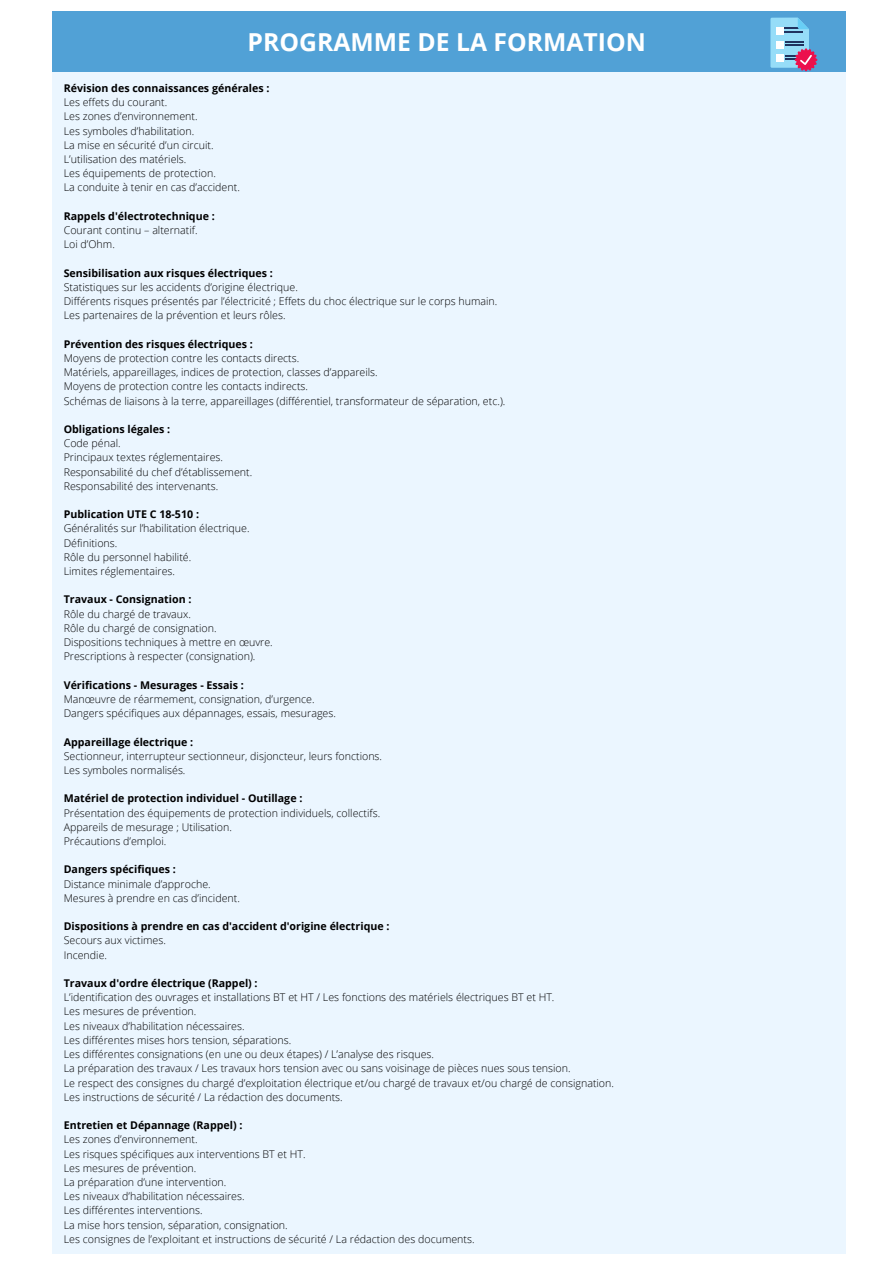
<style>
.page{position:relative;width:893px;height:1264px;background:#fff}
.page>*{position:absolute;margin:0;border:0;box-sizing:border-box;transform-origin:0 0}
.t1{font:700 24.75px "Open Sans";color:#fff}
.t2{font:300 10.65px/14.2px "Open Sans";color:#000}
.t3{font:700 10.65px "Open Sans";color:#000}
</style>
<div class="page">
<div style="left:52px;top:11px;width:793px;height:1242px;background:#ebf6ff"></div>
<div style="left:53px;top:12px;width:792px;height:59px;background:#51a1d6"></div>
<svg style="left:770px;top:18px;width:47px;height:54px"></svg>
<h1 class="t1" style="left:247px;top:24px;width:400px">PROGRAMME DE LA FORMATION</h1>
<p class="t3" style="left:64px;top:81px;width:207px">Révision des connaissances générales :</p>
<p class="t2" style="left:64px;top:95px;width:178px">Les effets du courant.<br>Les zones d’environnement.<br>Les symboles d’habilitation.<br>La mise en sécurité d’un circuit.<br>L’utilisation des matériels.<br>Les équipements de protection.<br>La conduite à tenir en cas d’accident.</p>
<p class="t3" style="left:64px;top:208px;width:152px">Rappels d'électrotechnique :</p>
<p class="t2" style="left:64px;top:223px;width:135px">Courant continu – alternatif.<br>Loi d’Ohm.</p>
<p class="t3" style="left:64px;top:265px;width:211px">Sensibilisation aux risques électriques :</p>
<p class="t2" style="left:64px;top:280px;width:435px">Statistiques sur les accidents d’origine électrique.<br>Différents risques présentés par l’électricité ; Effets du choc électrique sur le corps humain.<br>Les partenaires de la prévention et leurs rôles.</p>
<p class="t3" style="left:64px;top:336px;width:191px">Prévention des risques électriques :</p>
<p class="t2" style="left:64px;top:351px;width:443px">Moyens de protection contre les contacts directs.<br>Matériels, appareillages, indices de protection, classes d’appareils.<br>Moyens de protection contre les contacts indirects.<br>Schémas de liaisons à la terre, appareillages (différentiel, transformateur de séparation, etc.).</p>
<p class="t3" style="left:64px;top:421px;width:108px">Obligations légales :</p>
<p class="t2" style="left:64px;top:436px;width:190px">Code pénal.<br>Principaux textes réglementaires.<br>Responsabilité du chef d’établissement.<br>Responsabilité des intervenants.</p>
<p class="t3" style="left:64px;top:507px;width:137px">Publication UTE C 18-510 :</p>
<p class="t2" style="left:64px;top:521px;width:187px">Généralités sur l’habilitation électrique.<br>Définitions.<br>Rôle du personnel habilité.<br>Limites réglementaires.</p>
<p class="t3" style="left:64px;top:592px;width:129px">Travaux - Consignation :</p>
<p class="t2" style="left:64px;top:606px;width:210px">Rôle du chargé de travaux.<br>Rôle du chargé de consignation.<br>Dispositions techniques à mettre en œuvre.<br>Prescriptions à respecter (consignation).</p>
<p class="t3" style="left:64px;top:677px;width:182px">Vérifications - Mesurages - Essais :</p>
<p class="t2" style="left:64px;top:691px;width:274px">Manœuvre de réarmement, consignation, d’urgence.<br>Dangers spécifiques aux dépannages, essais, mesurages.</p>
<p class="t3" style="left:64px;top:734px;width:131px">Appareillage électrique :</p>
<p class="t2" style="left:64px;top:748px;width:320px">Sectionneur, interrupteur sectionneur, disjoncteur, leurs fonctions.<br>Les symboles normalisés.</p>
<p class="t3" style="left:64px;top:791px;width:240px">Matériel de protection individuel - Outillage :</p>
<p class="t2" style="left:64px;top:805px;width:318px">Présentation des équipements de protection individuels, collectifs.<br>Appareils de mesurage ; Utilisation.<br>Précautions d’emploi.</p>
<p class="t3" style="left:64px;top:862px;width:114px">Dangers spécifiques :</p>
<p class="t2" style="left:64px;top:876px;width:178px">Distance minimale d’approche.<br>Mesures à prendre en cas d’incident.</p>
<p class="t3" style="left:64px;top:918px;width:327px">Dispositions à prendre en cas d'accident d'origine électrique :</p>
<p class="t2" style="left:64px;top:933px;width:104px">Secours aux victimes.<br>Incendie.</p>
<p class="t3" style="left:64px;top:975px;width:195px">Travaux d'ordre électrique (Rappel) :</p>
<p class="t2" style="left:64px;top:990px;width:551px">L’identification des ouvrages et installations BT et HT / Les fonctions des matériels électriques BT et HT.<br>Les mesures de prévention.<br>Les niveaux d’habilitation nécessaires.<br>Les différentes mises hors tension, séparations.<br>Les différentes consignations (en une ou deux étapes) / L’analyse des risques.<br>La préparation des travaux / Les travaux hors tension avec ou sans voisinage de pièces nues sous tension.<br>Le respect des consignes du chargé d’exploitation électrique et/ou chargé de travaux et/ou chargé de consignation.<br>Les instructions de sécurité / La rédaction des documents.</p>
<p class="t3" style="left:64px;top:1117px;width:180px">Entretien et Dépannage (Rappel) :</p>
<p class="t2" style="left:64px;top:1132px;width:412px">Les zones d’environnement.<br>Les risques spécifiques aux interventions BT et HT.<br>Les mesures de prévention.<br>La préparation d’une intervention.<br>Les niveaux d’habilitation nécessaires.<br>Les différentes interventions.<br>La mise hors tension, séparation, consignation.<br>Les consignes de l’exploitant et instructions de sécurité / La rédaction des documents.</p>
</div>
